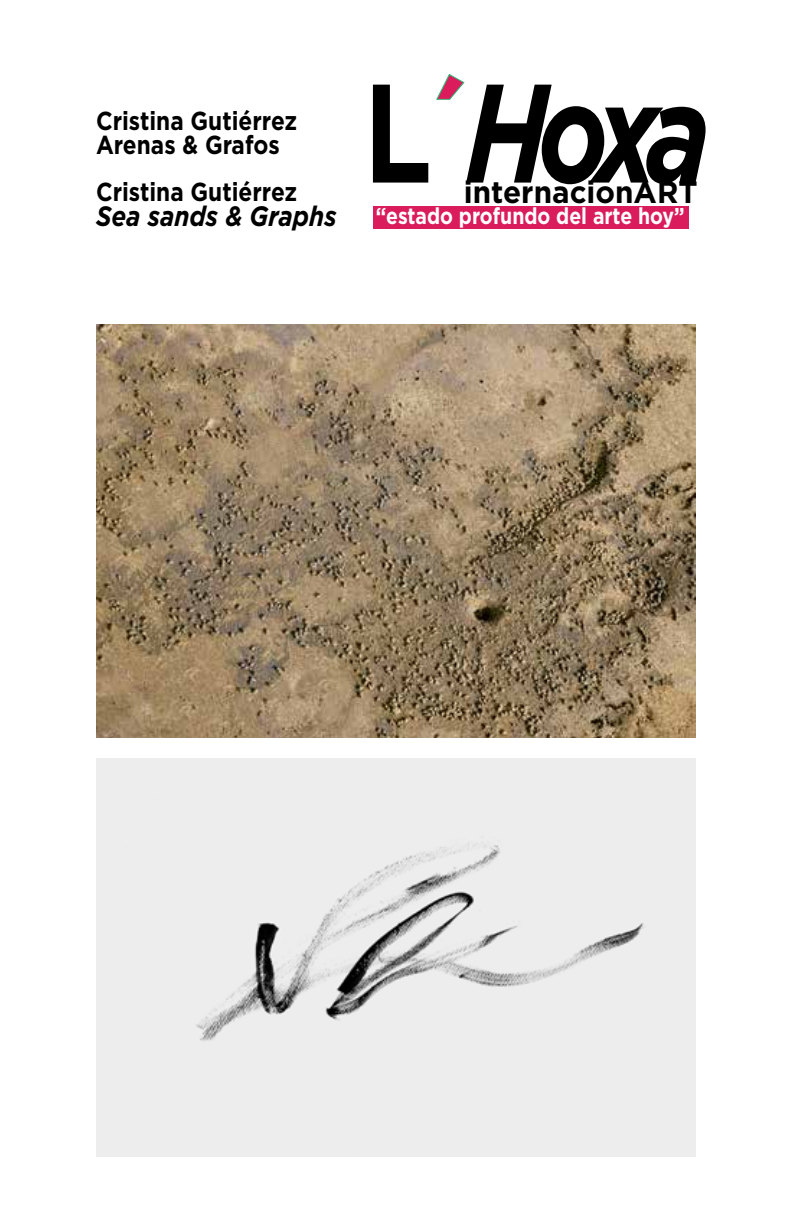
<style>
.page{position:relative;width:792px;height:1224px;background:#fff}
.page>*{position:absolute;margin:0;border:0;box-sizing:border-box;transform-origin:0 0}
.t1{font:italic 700 140px "Gotham";color:#000;scale:.79 1}
.t2{font:700 30.8px "Gotham";color:#000;scale:.96 1}
.t3{font:italic 700 28px "Gotham";color:#000;scale:.87 1}
.t4{font:700 26px/24px "Gotham";color:#000;scale:.87 1}
.t5{font:700 22.8px "Gotham";color:#fff;scale:.85 1}
.s1{font-style:normal}
.s2{font-style:normal;color:#da1c5c}
</style>
<div class="page">
<img style="left:96px;top:324px;width:600px;height:414px">
<svg style="left:437px;top:74px;width:27px;height:26px"></svg>
<div style="left:374px;top:206px;width:315px;height:22px;background:#da1c5c"></div>
<img style="left:96px;top:759px;width:600px;height:397px">
<p class="t4" style="left:96px;top:108px;width:233px">Cristina Gutiérrez<br>Arenas &amp; Grafos</p>
<p class="t4" style="left:96px;top:180px;width:233px">Cristina Gutiérrez</p>
<p class="t3" style="left:96px;top:199px;width:278px">Sea sands &amp; Graphs</p>
<h1 class="t1" style="left:364px;top:52px;width:440px"><span class="s1">L</span><span class="s2">´</span>Hoxa</h1>
<p class="t2" style="left:464px;top:174px;width:245px">internacionART</p>
<p class="t5" style="left:376px;top:202px;width:365px">“estado profundo del arte hoy”</p>
</div>
